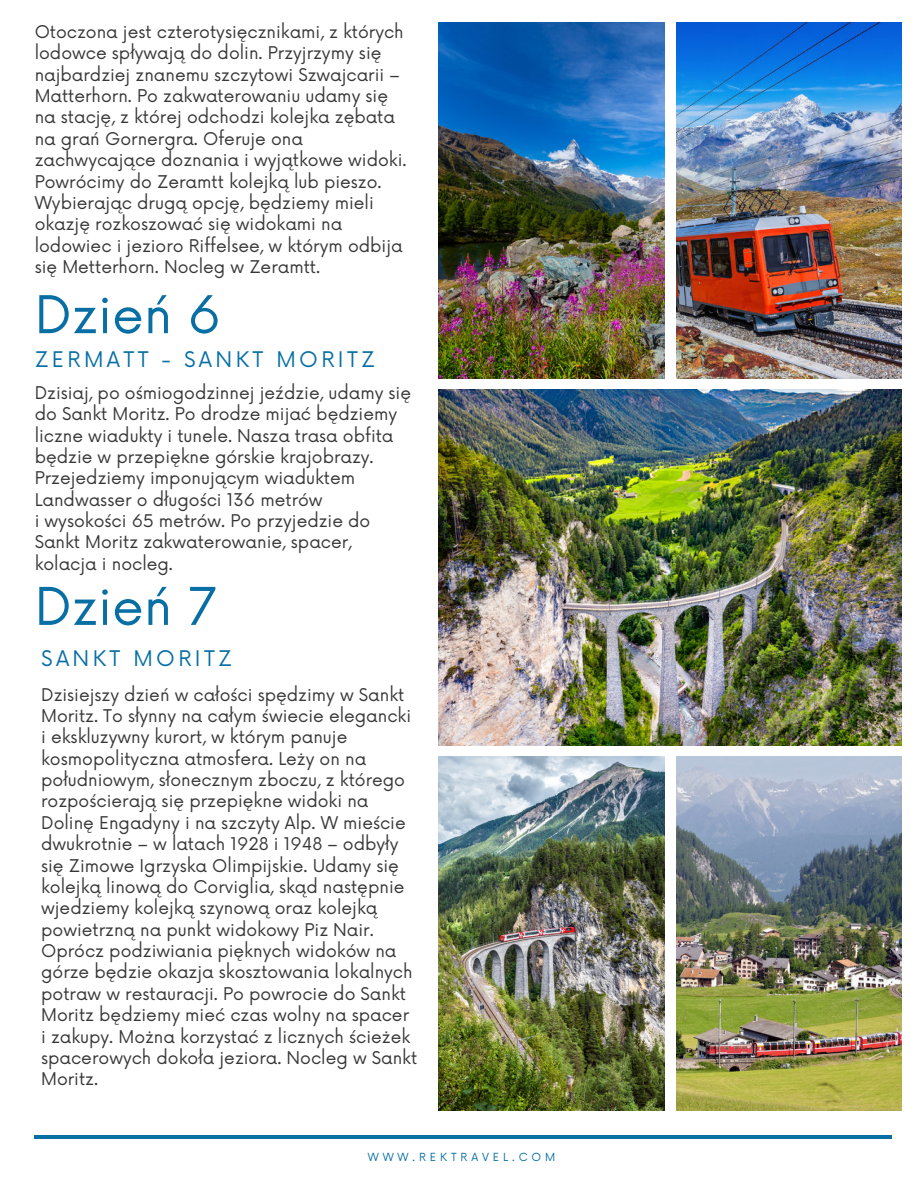
<style>
.page{position:relative;width:918px;height:1188px;background:#fff}
.page>*{position:absolute;margin:0;border:0;box-sizing:border-box;transform-origin:0 0}
.t1{font:50.7px "Now";color:#086fa5}
.t2{font:21px "Now";letter-spacing:.16em;color:#086fa5}
.t3{font:17.1px/21.3px "Now";color:#373737}
.t4{font:10.95px "Now";letter-spacing:.36em;color:#086fa5}
</style>
<div class="page">
<hr style="left:35px;top:1136px;width:857px;height:3px;background:#086fa5">
<img style="left:676px;top:756px;width:225px;height:355px">
<img style="left:439px;top:23px;width:226px;height:355px">
<img style="left:676px;top:23px;width:225px;height:355px">
<img style="left:439px;top:390px;width:462px;height:355px">
<img style="left:439px;top:756px;width:226px;height:355px">
<p class="t3" style="left:35px;top:20px;width:373px">Otoczona jest czterotysięcznikami, z których lodowce spływają do dolin. Przyjrzymy się najbardziej znanemu szczytowi Szwajcarii – Matterhorn. Po zakwaterowaniu udamy się na stację, z której odchodzi kolejka zębata na grań Gornergra. Oferuje ona zachwycające doznania i wyjątkowe widoki.<br>Powrócimy do Zeramtt kolejką lub pieszo.<br>Wybierając drugą opcję, będziemy mieli okazję rozkoszować się widokami na lodowiec i jezioro Riffelsee, w którym odbija się Metterhorn. Nocleg w Zeramtt.</p>
<h1 class="t1" style="left:35px;top:274px;width:188px">Dzień 6</h1>
<p class="t2" style="left:35px;top:342px;width:342px">ZERMATT - SANKT MORITZ</p>
<p class="t3" style="left:35px;top:381px;width:378px">Dzisiaj, po ośmiogodzinnej jeździe, udamy się do Sankt Moritz. Po drodze mijać będziemy liczne wiadukty i tunele. Nasza trasa obfita będzie w przepiękne górskie krajobrazy.<br>Przejedziemy imponującym wiaduktem Landwasser o długości 136 metrów<br>i wysokości 65 metrów. Po przyjedzie do Sankt Moritz zakwaterowanie, spacer, kolacja i nocleg.</p>
<h1 class="t1" style="left:35px;top:566px;width:184px">Dzień 7</h1>
<p class="t2" style="left:41px;top:642px;width:192px">SANKT MORITZ</p>
<p class="t3" style="left:41px;top:683px;width:378px">Dzisiejszy dzień w całości spędzimy w Sankt Moritz. To słynny na całym świecie elegancki i ekskluzywny kurort, w którym panuje kosmopolityczna atmosfera. Leży on na południowym, słonecznym zboczu, z którego rozpościerają się przepiękne widoki na Dolinę Engadyny i na szczyty Alp. W mieście dwukrotnie – w latach 1928 i 1948 – odbyły się Zimowe Igrzyska Olimpijskie. Udamy się kolejką linową do Corviglia, skąd następnie wjedziemy kolejką szynową oraz kolejką powietrzną na punkt widokowy Piz Nair.<br>Oprócz podziwiania pięknych widoków na górze będzie okazja skosztowania lokalnych potraw w restauracji. Po powrocie do Sankt Moritz będziemy mieć czas wolny na spacer i zakupy. Można korzystać z licznych ścieżek spacerowych dokoła jeziora. Nocleg w Sankt Moritz.</p>
<p class="t4" style="left:368px;top:1149px;width:189px">WWW.REKTRAVEL.COM</p>
</div>
